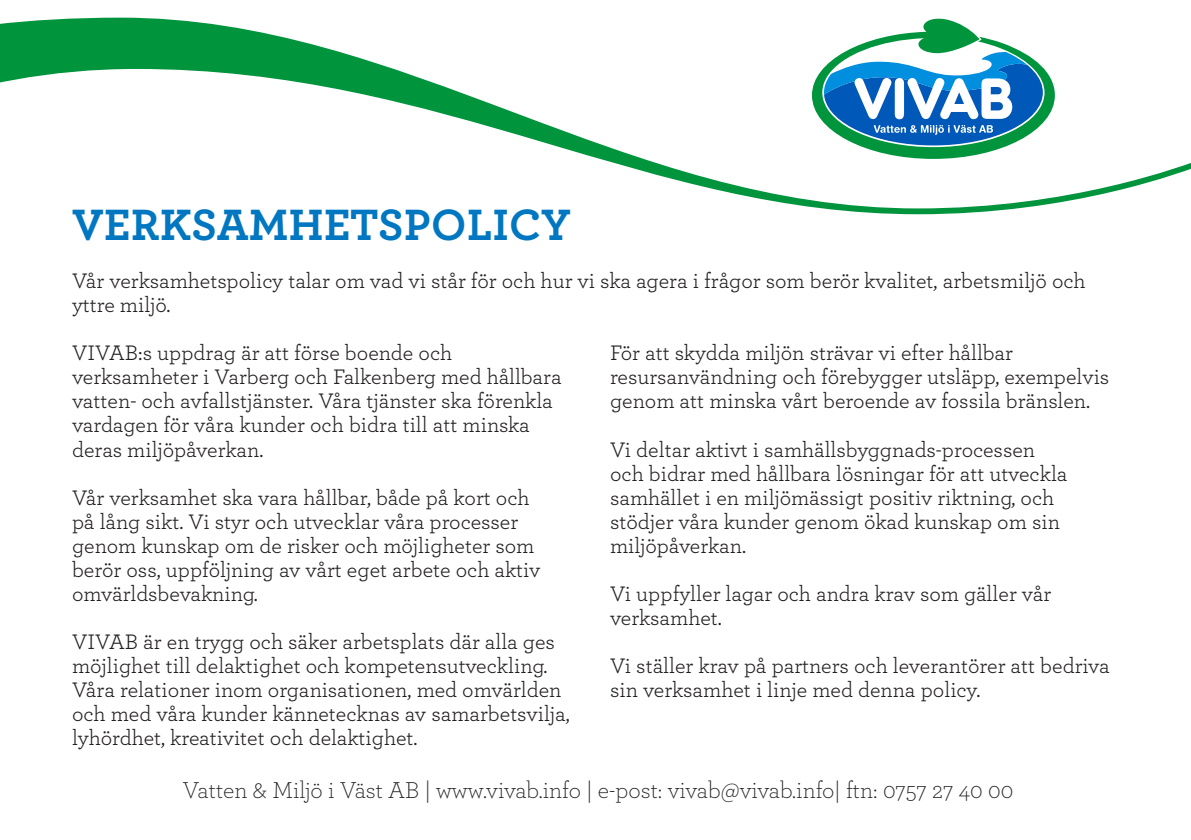
<style>
.page{position:relative;width:1191px;height:840px;background:#fff}
.page>*{position:absolute;margin:0;border:0;box-sizing:border-box;transform-origin:0 0}
.Rubrik_Huvud{font:700 46px "Archer";letter-spacing:.01em;color:#0077c0}
.brödtext{font:300 24px "Archer";color:#231f20}
.Brödtext{font:22px/24px "Archer";color:#231f20}
</style>
<div class="page">
<svg style="left:0;top:18px;width:1191px;height:196px"></svg>
<svg style="left:812px;top:18px;width:242px;height:141px"></svg>
<p class="Rubrik_Huvud" style="left:72px;top:188px;width:500px">VERKSAMHETSPOLICY</p>
<p class="Brödtext" style="left:72px;top:268px;width:1015px">Vår verksamhetspolicy talar om vad vi står för och hur vi ska agera i frågor som berör kvalitet, arbetsmiljö och yttre miljö.</p>
<p class="Brödtext" style="left:72px;top:340px;width:491px">VIVAB:s uppdrag är att förse boende och verksamheter i Varberg och Falkenberg med hållbara vatten- och avfallstjänster. Våra tjänster ska förenkla vardagen för våra kunder och bidra till att minska deras miljöpåverkan.</p>
<p class="Brödtext" style="left:72px;top:484px;width:470px">Vår verksamhet ska vara hållbar, både på kort och på lång sikt. Vi styr och utvecklar våra processer genom kunskap om de risker och möjligheter som berör oss, uppföljning av vårt eget arbete och aktiv omvärldsbevakning.</p>
<p class="Brödtext" style="left:72px;top:628px;width:499px">VIVAB är en trygg och säker arbetsplats där alla ges möjlighet till delaktighet och kompetensutveckling.<br>Våra relationer inom organisationen, med omvärlden och med våra kunder kännetecknas av samarbetsvilja, lyhördhet, kreativitet och delaktighet.</p>
<p class="Brödtext" style="left:610px;top:340px;width:500px">För att skydda miljön strävar vi efter hållbar resursanvändning och förebygger utsläpp, exempelvis genom att minska vårt beroende av fossila bränslen.</p>
<p class="Brödtext" style="left:610px;top:436px;width:459px">Vi deltar aktivt i samhällsbyggnads-processen och bidrar med hållbara lösningar för att utveckla samhället i en miljömässigt positiv riktning, och stödjer våra kunder genom ökad kunskap om sin miljöpåverkan.</p>
<p class="Brödtext" style="left:610px;top:580px;width:443px">Vi uppfyller lagar och andra krav som gäller vår verksamhet.</p>
<p class="Brödtext" style="left:610px;top:652px;width:501px">Vi ställer krav på partners och leverantörer att bedriva sin verksamhet i linje med denna policy.</p>
<p class="brödtext" style="left:183px;top:774px;width:832px">Vatten &amp; Miljö i Väst AB | www.vivab.info | e-post: vivab@vivab.info| ftn: 0757 27 40 00</p>
</div>
